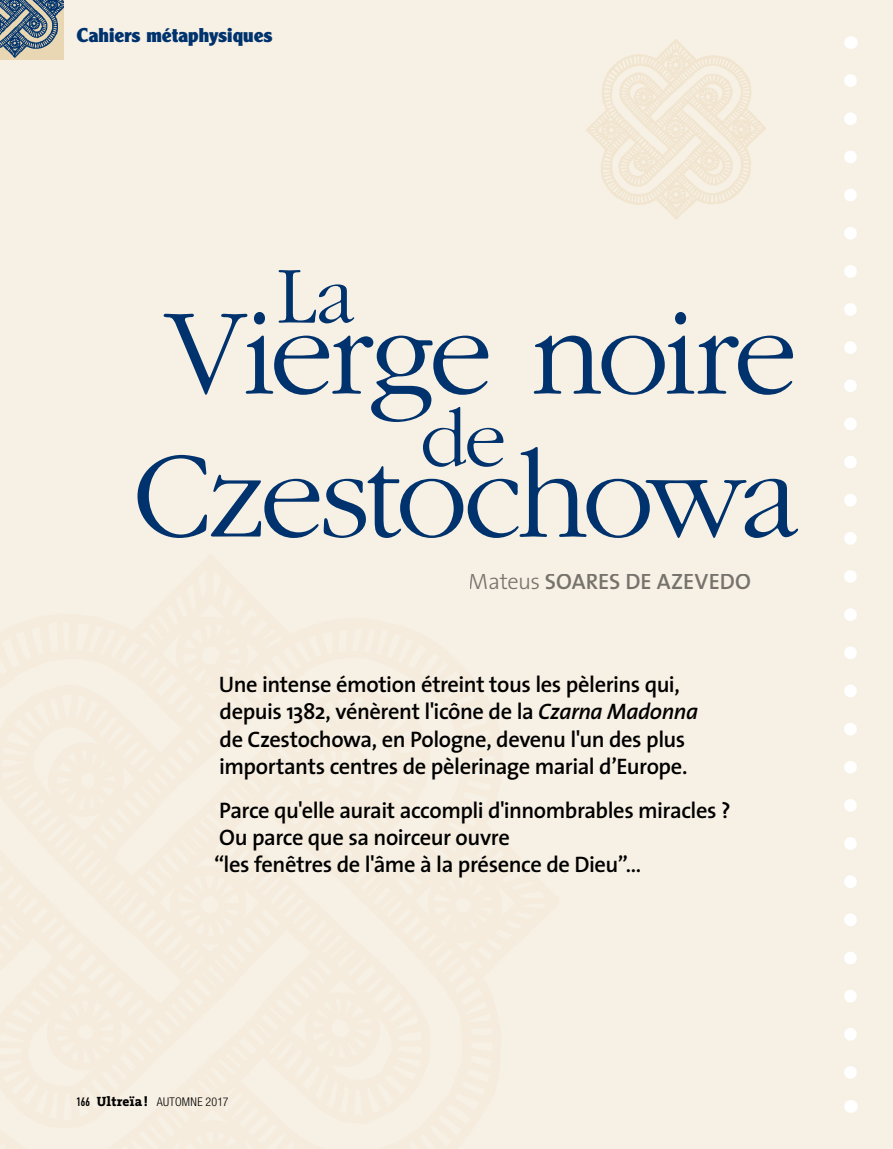
<style>
.page{position:relative;width:893px;height:1149px;background:#fff}
.page>*{position:absolute;margin:0;border:0;box-sizing:border-box;transform-origin:0 0}
.t1{font:300 127.5px/143.1px "ITC Garamond Std";letter-spacing:-.04em;color:#00336d}
.t2{font:300 84px "ITC Garamond Std";color:#00336d}
.t3{font:600 22.5px/27px "The Sans";letter-spacing:-.02em;color:#000}
.t4{font:600 22.5px "The Sans";color:#7a7b7a}
.t5{font:900 19.5px "Clearface Gothic LT Std";letter-spacing:.005em;color:#00336d}
.t6{font:300 condensed 12px "Helvetica Neue LT Com";letter-spacing:.02em;color:#000}
.s1{font-weight:300}
.s2{font-style:italic}
.s3{font-family:"DIN Engschrift Std";font-weight:400;font-stretch:normal}
.s4{font-family:"The Serif";font-weight:800;font-stretch:normal;font-size:13.5px}
</style>
<div class="page">
<div style="left:0;top:0;width:893px;height:1148px;background:#f7f0e4"></div>
<svg style="left:844px;top:80px;width:13px;height:999px"></svg>
<svg style="left:850px;top:36px;width:1px;height:13px"></svg>
<svg style="left:850px;top:1100px;width:1px;height:12px"></svg>
<img style="left:586px;top:39px;width:180px;height:181px">
<svg style="left:0;top:0;width:64px;height:60px;background:#848f95"></svg>
<p class="t5" style="left:77px;top:23px;width:198px">Cahiers métaphysiques</p>
<h2 class="t2" style="left:277px;top:251px;width:81px">La</h2>
<h1 class="t1" style="left:133px;top:283px;width:670px">Vierge noire<br>Czestochowa</h1>
<h2 class="t2" style="left:420px;top:394px;width:88px">de</h2>
<p class="t4" style="left:469px;top:563px;width:284px"><span class="s1">Mateus</span> SOARES DE AZEVEDO</p>
<p class="t3" style="left:219px;top:670px;width:481px">Une intense émotion étreint tous les pèlerins qui, depuis 1382, vénèrent l'icône de la <span class="s2">Czarna Madonna </span>de Czestochowa, en Pologne, devenu l'un des plus importants centres de pèlerinage marial d’Europe.</p>
<p class="t3" style="left:214px;top:795px;width:518px">Parce qu'elle aurait accompli d'innombrables miracles ?<br>Ou parce que sa noirceur ouvre<br>“les fenêtres de l'âme à la présence de Dieu”…</p>
<p class="t6" style="left:77px;top:1094px;width:153px"><span class="s3">166</span> <span class="s4">Ultreïa!</span> AUTOMNE 2017</p>
</div>
